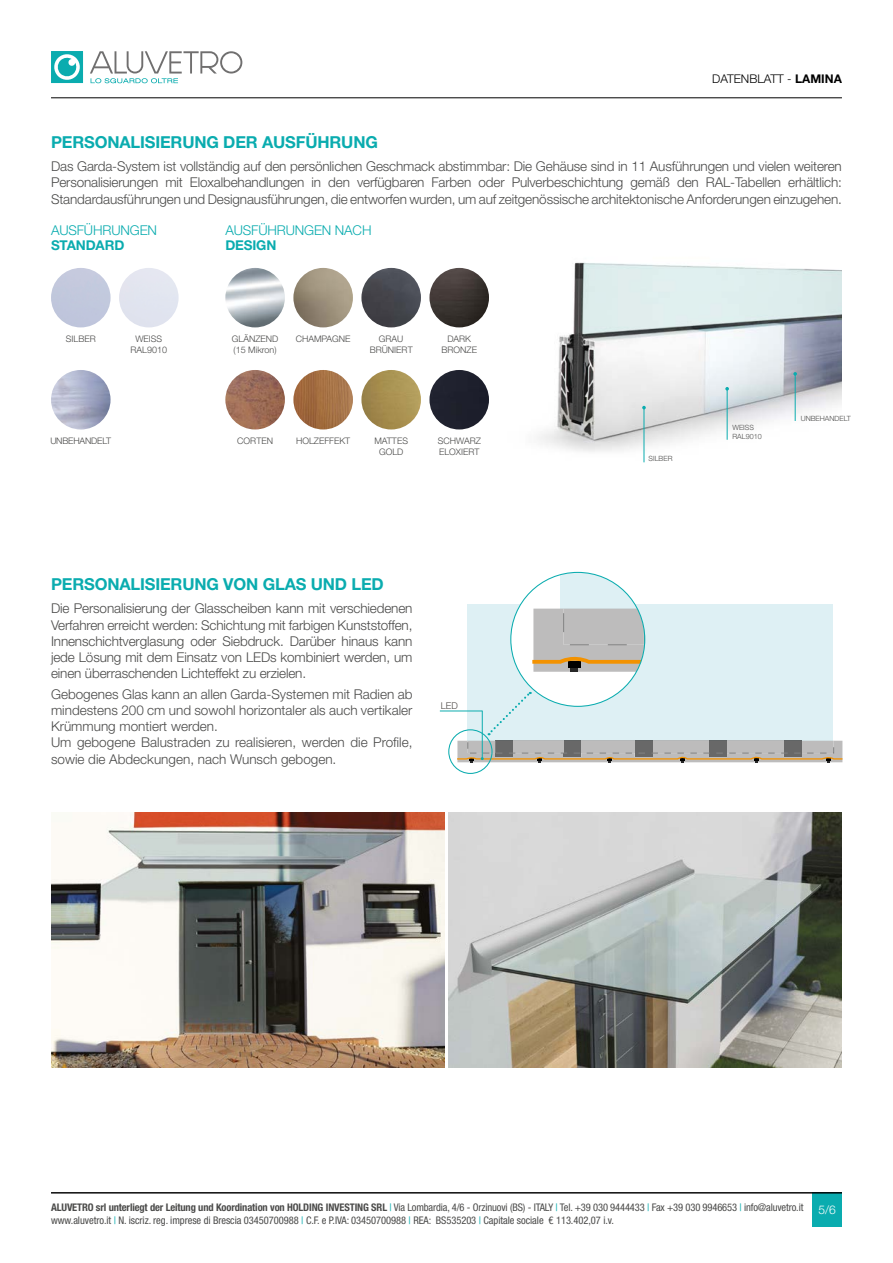
<style>
.page{position:relative;width:893px;height:1263px;background:#fff}
.page>*{position:absolute;margin:0;border:0;box-sizing:border-box;transform-origin:0 0}
.t1{font:700 16.5px "Helvetica Neue LT Std";letter-spacing:-.01em;color:#0aacaf}
.t2{font:300 13.5px/16.2px "Helvetica Neue LT Std";color:#4a4a49;text-align:justify}
.t3{font:300 13.5px "Helvetica Neue LT Std";letter-spacing:-.01em;color:#0aacaf}
.t4{font:700 13.5px "Helvetica Neue LT Std";letter-spacing:-.01em;color:#0aacaf}
.t5{font:300 12px "Helvetica Neue LT Std";color:#000}
.t6{font:300 12px "Helvetica Neue LT Std";color:#fff}
.t7{font:condensed 10.5px/12.6px "Helvetica Neue LT Std";letter-spacing:-.005em;color:#4a4a49}
.t8{font:300 9.45px "Helvetica Neue LT Std";color:#524e4b}
.t9{font:300 9px/10.5px "Helvetica Neue LT Std";color:#4a4a49;text-align:center}
.t10{font:300 9px "Helvetica Neue LT Std";letter-spacing:-.02em;color:#4a4a49}
.t11{font:300 7.2px/8.7px "Helvetica Neue LT Std";color:#4a4a49}
.s1{font-weight:700}
.s2{color:#0aacaf}
</style>
<div class="page">
<div style="left:812px;top:1193px;width:30px;height:34px;background:#0aacaf"></div>
<svg style="left:90px;top:51px;width:152px;height:32px"></svg>
<svg style="left:51px;top:51px;width:32px;height:32px"></svg>
<hr style="left:51px;top:97px;width:791px;height:1px;background:#000">
<hr style="left:51px;top:1192px;width:791px;height:1px;background:#000">
<div style="left:467px;top:604px;width:365px;height:137px;background:#def0f4"></div>
<hr style="left:482px;top:711px;width:1px;height:47px;background:#0dadae">
<hr style="left:440px;top:711px;width:42px;height:1px;background:#0dadae">
<svg style="left:457px;top:741px;width:386px;height:21px;background:#aea79e"></svg>
<div style="left:511px;top:572px;width:134px;height:134px;background:#fff;border-radius:50%"></div>
<svg style="left:560px;top:572px;width:78px;height:37px;fill:#def0f4"></svg>
<svg style="left:532px;top:609px;width:113px;height:63px;background:#bcb8af"></svg>
<div style="left:448px;top:729px;width:45px;height:45px;border:1px solid #0aacaf;border-radius:50%"></div>
<svg style="left:489px;top:691px;width:42px;height:44px"></svg>
<img style="left:51px;top:812px;width:393px;height:255px">
<img style="left:449px;top:812px;width:393px;height:255px">
<img style="left:51px;top:370px;width:60px;height:59px;border-radius:30px">
<img style="left:480px;top:262px;width:362px;height:200px">
<hr style="left:643px;top:408px;width:1px;height:54px;background:#0aacaf">
<hr style="left:727px;top:389px;width:1px;height:51px;background:#0aacaf">
<svg style="left:725px;top:387px;width:4px;height:4px"></svg>
<hr style="left:795px;top:374px;width:1px;height:47px;background:#0aacaf">
<svg style="left:793px;top:372px;width:4px;height:4px"></svg>
<div style="left:51px;top:268px;width:60px;height:59px;background:#c1c8dd;border-radius:30px"></div>
<div style="left:119px;top:268px;width:60px;height:59px;background:#e1e5f0;border-radius:30px"></div>
<img style="left:225px;top:268px;width:60px;height:59px;border-radius:30px">
<img style="left:225px;top:370px;width:60px;height:59px;border-radius:30px">
<img style="left:293px;top:268px;width:60px;height:59px;border-radius:30px">
<img style="left:293px;top:370px;width:60px;height:59px;border-radius:30px">
<img style="left:361px;top:268px;width:60px;height:59px;border-radius:30px">
<img style="left:361px;top:370px;width:60px;height:59px;border-radius:30px">
<img style="left:429px;top:268px;width:60px;height:59px;border-radius:30px">
<div style="left:429px;top:370px;width:60px;height:59px;background:#1f212d;border-radius:30px"></div>
<p class="t1" style="left:51px;top:132px;width:328px">PERSONALISIERUNG DER AUSFÜHRUNG</p>
<p class="t5" style="left:712px;top:71px;width:131px">DATENBLATT - <span class="s1">LAMINA</span></p>
<p class="t2" style="left:51px;top:158px;width:792px">Das Garda-System ist vollständig auf den persönlichen Geschmack abstimmbar: Die Gehäuse sind in 11 Ausführungen und vielen weiteren Personalisierungen mit Eloxalbehandlungen in den verfügbaren Farben oder Pulverbeschichtung gemäß den RAL-Tabellen erhältlich:<br>Standardausführungen und Designausführungen, die entworfen wurden, um auf zeitgenössische architektonische Anforderungen einzugehen.</p>
<p class="t3" style="left:51px;top:222px;width:108px">AUSFÜHRUNGEN</p>
<p class="t4" style="left:51px;top:237px;width:75px">STANDARD</p>
<p class="t3" style="left:225px;top:222px;width:148px">AUSFÜHRUNGEN NACH</p>
<p class="t4" style="left:225px;top:237px;width:53px">DESIGN</p>
<p class="t9" style="left:66px;top:334px;width:31px">SILBER</p>
<p class="t9" style="left:131px;top:334px;width:38px">WEISS<br>RAL9010</p>
<p class="t9" style="left:232px;top:334px;width:48px;text-align:left">GLÄNZEND (15 Mikron)</p>
<p class="t9" style="left:296px;top:334px;width:56px">CHAMPAGNE</p>
<p class="t9" style="left:370px;top:334px;width:44px">GRAU<br>BRÜNIERT</p>
<p class="t9" style="left:441px;top:334px;width:37px">DARK<br>BRONZE</p>
<p class="t11" style="left:801px;top:414px;width:52px">UNBEHANDELT</p>
<p class="t10" style="left:50px;top:436px;width:62px">UNBEHANDELT</p>
<p class="t9" style="left:237px;top:436px;width:37px">CORTEN</p>
<p class="t9" style="left:296px;top:436px;width:56px">HOLZEFFEKT</p>
<p class="t9" style="left:374px;top:436px;width:35px">MATTES<br>GOLD</p>
<p class="t9" style="left:438px;top:436px;width:45px;text-align:left">SCHWARZ<br>ELOXIERT</p>
<p class="t11" style="left:649px;top:454px;width:25px">SILBER</p>
<p class="t11" style="left:732px;top:423px;width:31px">WEISS<br>RAL9010</p>
<p class="t1" style="left:51px;top:574px;width:334px">PERSONALISIERUNG VON GLAS UND LED</p>
<p class="t2" style="left:51px;top:600px;width:363px">Die Personalisierung der Glasscheiben kann mit verschiedenen Verfahren erreicht werden: Schichtung mit farbigen Kunststoffen, Innenschichtverglasung oder Siebdruck. Darüber hinaus kann jede Lösung mit dem Einsatz von LEDs kombiniert werden, um einen überraschenden Lichteffekt zu erzielen.</p>
<p class="t2" style="left:51px;top:685px;width:363px;text-align:left">Gebogenes Glas kann an allen Garda-Systemen mit Radien ab mindestens 200 cm und sowohl horizontaler als auch vertikaler Krümmung montiert werden.<br>Um gebogene Balustraden zu realisieren, werden die Profile, sowie die Abdeckungen, nach Wunsch gebogen.</p>
<p class="t8" style="left:441px;top:700px;width:19px">LED</p>
<p class="t7" style="left:51px;top:1201px;width:754px"><span class="s1">ALUVETRO srl unterliegt der Leitung und Koordination von HOLDING INVESTING SRL</span> <span class="s2">|</span> Via Lombardia, 4/6 - Orzinuovi (BS) - ITALY <span class="s2">|</span> Tel. +39 030 9444433 <span class="s2">|</span> Fax +39 030 9946653 <span class="s2">|</span> info@aluvetro.it www.aluvetro.it <span class="s2">|</span> N. iscriz. reg. imprese di Brescia 03450700988 <span class="s2">|</span> C.F. e P.IVA: 03450700988 <span class="s2">|</span> REA: BS535203 <span class="s2">|</span> Capitale sociale € 113.402,07 i.v.</p>
<p class="t6" style="left:818px;top:1202px;width:19px">5/6</p>
</div>
